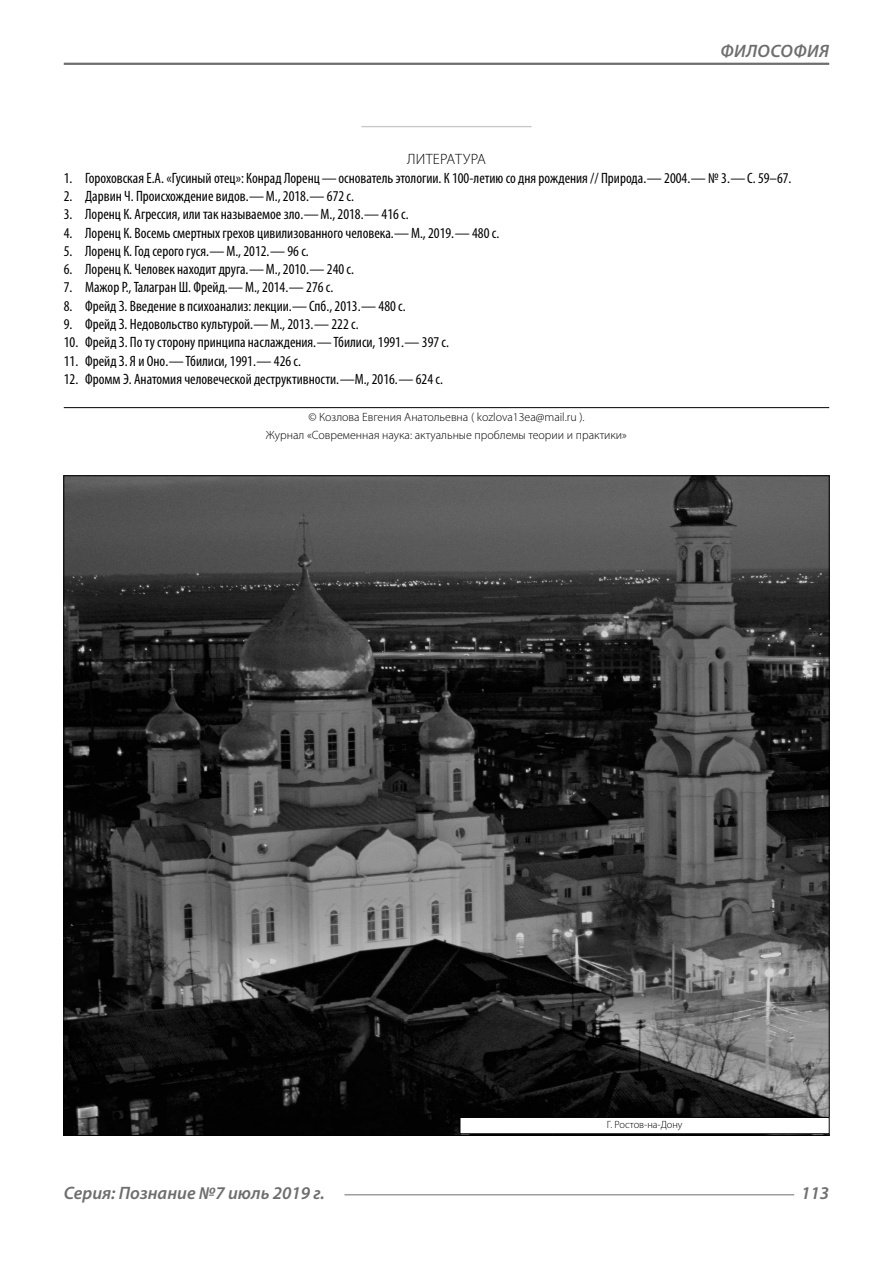
<style>
.page{position:relative;width:893px;height:1263px;background:#fff}
.page>*{position:absolute;margin:0;border:0;box-sizing:border-box;transform-origin:0 0}
.t1{font:italic 600 18px "Myriad Pro";color:#6e6e6e}
.t2{font:condensed 15px "Myriad Pro";color:#000}
.Literature{font:300 15px "Myriad Pro";letter-spacing:.02em;color:#000}
.Copy{font:300 12px/18.3px "Myriad Pro";color:#000;text-align:center}
.Author-doc{font:300 10.5px "Myriad Pro";color:#000}
</style>
<div class="page">
<svg style="left:361px;top:126px;width:170px;height:6px"></svg>
<hr style="left:64px;top:407px;width:765px;height:1px;background:#000">
<img style="left:65px;top:477px;width:763px;height:657px">
<div style="left:460px;top:1117px;width:369px;height:17px;background:#fff"></div>
<div style="left:460px;top:1117px;width:370px;height:17px;border:1px solid #000"></div>
<hr style="left:64px;top:63px;width:765px;height:2px;background:#6e6e6e">
<hr style="left:344px;top:1194px;width:450px;height:1px;background:#6e6e6e">
<p class="t1" style="left:720px;top:39px;width:27px">Философи</p>
<p class="t1" style="left:819px;top:39px;width:11px">я</p>
<p class="Literature" style="left:407px;top:150px;width:80px">ЛИТЕРАТУРА</p>
<p class="t2" style="left:64px;top:169px;width:729px">1. Гороховская Е.А. «Гусиный отец»: Конрад Лоренц—основатель этологии. К 100-летию со дня рождения // Природа.— 2004.— № 3.—С. 59–67.</p>
<p class="t2" style="left:64px;top:187px;width:292px">2. Дарвин Ч. Происхождение видов.—М., 2018.— 672 с.</p>
<p class="t2" style="left:64px;top:205px;width:346px">3. Лоренц К. Агрессия, или так называемое зло.—М., 2018.— 416 с.</p>
<p class="t2" style="left:64px;top:223px;width:437px">4. Лоренц К. Восемь смертных грехов цивилизованного человека.—М., 2019.— 480 с.</p>
<p class="t2" style="left:64px;top:242px;width:247px">5. Лоренц К. Год серого гуся.—М., 2012.— 96 с.</p>
<p class="t2" style="left:64px;top:260px;width:292px">6. Лоренц К. Человек находит друга.—М., 2010.— 240 с.</p>
<p class="t2" style="left:64px;top:278px;width:271px">7. Мажор Р., Талагран Ш. Фрейд.—М., 2014.— 276 с.</p>
<p class="t2" style="left:64px;top:297px;width:343px">8. Фрейд З. Введение в психоанализ: лекции.—Спб., 2013.— 480 с.</p>
<p class="t2" style="left:64px;top:315px;width:296px">9. Фрейд З. Недовольство культурой.—М., 2013.— 222 с.</p>
<p class="t2" style="left:64px;top:333px;width:387px">10. Фрейд З. По ту сторону принципа наслаждения.—Тбилиси, 1991.— 397 с.</p>
<p class="t2" style="left:64px;top:352px;width:239px">11. Фрейд З. Я и Оно.—Тбилиси, 1991.— 426 с.</p>
<p class="t2" style="left:64px;top:370px;width:381px">12. Фромм Э. Анатомия человеческой деструктивности.—М., 2016.— 624 с.</p>
<p class="Copy" style="left:266px;top:407px;width:363px">© Козлова Евгения Анатольевна ( kozlova13ea@mail.ru ).<br>Журнал «Современная наука: актуальные проблемы теории и практики»</p>
<p class="Author-doc" style="left:607px;top:1118px;width:77px">Г. Ростов-на-Дону</p>
<p class="t1" style="left:64px;top:1182px;width:263px">Серия: Познание №7 июль 2019 г.</p>
<p class="t1" style="left:801px;top:1182px;width:30px">113</p>
</div>
